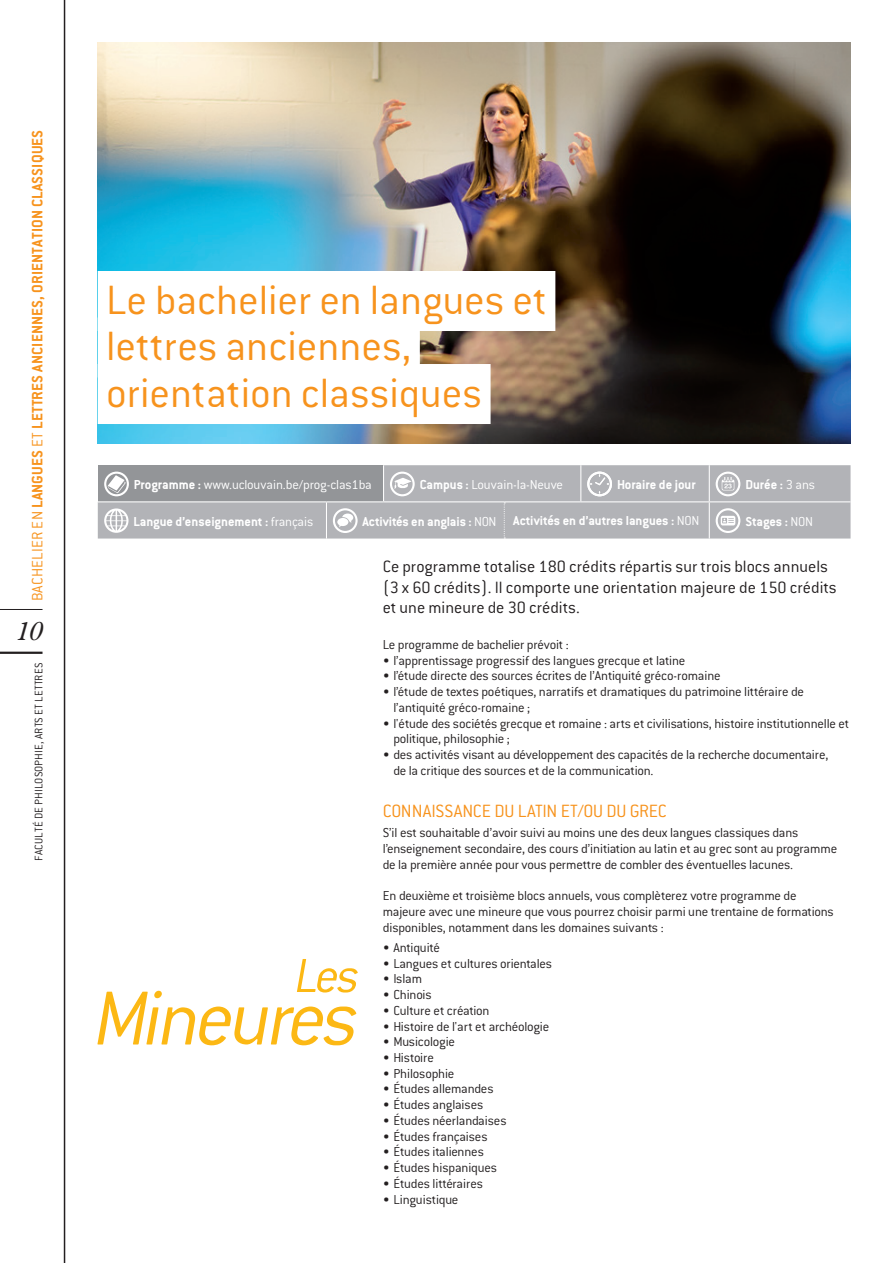
<style>
.page{position:relative;width:893px;height:1263px;background:#fff}
.page>*{position:absolute;margin:0;border:0;box-sizing:border-box;transform-origin:0 0}
.t1{font:italic 300 84px "Conduit ITC Pro";letter-spacing:-.05em;color:#fcb814}
.t2{font:italic 300 52.5px "Conduit ITC Pro";color:#fcb814}
.t3{font:300 45px/46.5px "Conduit ITC Pro";color:#f7931d}
.t4{font:italic 27px "Baskerville Classico";color:#231f20}
.t5{font:300 19.5px "Conduit ITC Pro";letter-spacing:-.015em;color:#f7931d}
.t6{font:300 18px/20.2px "Conduit ITC Pro";color:#231f20}
.t7{font:700 16.5px "Conduit ITC Pro";letter-spacing:.01em;color:#f7931d}
.t8{font:300 14.25px/15.8px "Conduit ITC Pro";letter-spacing:-.015em;color:#231f20}
.t9{font:700 14.25px "Conduit ITC Pro";color:#fff}
.t10{font:300 14.25px "Conduit ITC Pro";letter-spacing:-.015em;color:#fff}
.t11{font:300 12px "Conduit ITC Pro";letter-spacing:.01em;color:#231f20}
.s1{font-weight:300}
.s2{font-weight:700}
</style>
<div class="page">
<img style="left:98px;top:43px;width:752px;height:401px">
<hr style="left:0;top:652px;width:43px;height:2px;background:#231f20">
<hr style="left:0;top:609px;width:43px;height:1px;background:#231f20">
<hr style="left:64px;top:0;width:1px;height:1263px;background:#231f20">
<svg style="left:98px;top:465px;width:752px;height:73px;background:#acadb1"></svg>
<hr style="left:383px;top:465px;width:1px;height:36px;background:#fff">
<hr style="left:580px;top:465px;width:1px;height:36px;background:#fff">
<hr style="left:709px;top:465px;width:1px;height:36px;background:#fff">
<hr style="left:98px;top:501px;width:228px;height:1px;background:#fff">
<hr style="left:326px;top:501px;width:58px;height:1px;background:#fff">
<hr style="left:326px;top:502px;width:1px;height:36px;background:#fff">
<hr style="left:384px;top:501px;width:120px;height:1px;background:#fff">
<hr style="left:504px;top:501px;width:77px;height:1px;background:#fff">
<hr style="left:581px;top:501px;width:128px;height:1px;background:#fff">
<hr style="left:709px;top:501px;width:141px;height:1px;background:#fff">
<hr style="left:709px;top:502px;width:1px;height:36px;background:#fff">
<svg style="left:504px;top:502px;width:1px;height:36px"></svg>
<svg style="left:104px;top:472px;width:25px;height:24px"></svg>
<svg style="left:390px;top:472px;width:25px;height:24px"></svg>
<svg style="left:587px;top:472px;width:25px;height:24px"></svg>
<svg style="left:716px;top:472px;width:24px;height:24px"></svg>
<svg style="left:104px;top:508px;width:25px;height:25px"></svg>
<svg style="left:333px;top:508px;width:25px;height:25px"></svg>
<svg style="left:716px;top:508px;width:24px;height:25px"></svg>
<div style="left:98px;top:271px;width:457px;height:60px;background:#fff"></div>
<div style="left:98px;top:317px;width:322px;height:60px;background:#fff"></div>
<div style="left:98px;top:364px;width:393px;height:60px;background:#fff"></div>
<p class="t7" style="left:28px;top:601px;width:473px;rotate:-90deg"><span class="s1">BACHELIER EN</span> LANGUES <span class="s1">ET</span> LETTRES ANCIENNES, ORIENTATION CLASSIQUES</p>
<h3 class="t4" style="left:16px;top:614px;width:28px">10</h3>
<p class="t11" style="left:32px;top:861px;width:199px;rotate:-90deg">FACULTÉ DE PHILOSOPHIE, ARTS ET LETTRES</p>
<h3 class="t3" style="left:106px;top:277px;width:442px">Le bachelier en langues et lettres anciennes, orientation classiques</h3>
<p class="t10" style="left:134px;top:477px;width:239px"><span class="s2">Programme :</span> www.uclouvain.be/prog-clas1ba</p>
<p class="t10" style="left:420px;top:477px;width:145px"><span class="s2">Campus :</span> Louvain-la-Neuve</p>
<p class="t9" style="left:617px;top:476px;width:80px">Horaire de jour</p>
<p class="t9" style="left:745px;top:476px;width:71px">Durée : <span class="s1">3 ans</span></p>
<p class="t9" style="left:134px;top:513px;width:181px">Langue d’enseignement : <span class="s1">français</span></p>
<p class="t9" style="left:362px;top:512px;width:338px">Activités en anglais : <span class="s1">NON</span> Activités en d’autres langues : <span class="s1">NON</span></p>
<p class="t9" style="left:745px;top:513px;width:69px">Stages : <span class="s1">NON</span></p>
<h2 class="t2" style="left:296px;top:947px;width:66px">Les</h2>
<h1 class="t1" style="left:95px;top:973px;width:266px">Mineures</h1>
<p class="t6" style="left:383px;top:557px;width:456px">Ce programme totalise 180 crédits répartis sur trois blocs annuels (3 x 60 crédits). Il comporte une orientation majeure de 150 crédits et une mineure de 30 crédits.</p>
<p class="t8" style="left:383px;top:637px;width:188px">Le programme de bachelier prévoit :</p>
<p class="t8" style="left:383px;top:652px;width:304px">• l’apprentissage progressif des langues grecque et latine</p>
<p class="t8" style="left:383px;top:668px;width:339px">• l’étude directe des sources écrites de l’Antiquité gréco-romaine</p>
<p class="t8" style="left:393px;top:684px;width:412px;text-indent:-11px">• l’étude de textes poétiques, narratifs et dramatiques du patrimoine littéraire de l’antiquité gréco-romaine ;</p>
<p class="t8" style="left:393px;top:715px;width:457px;text-indent:-11px">• l'étude des sociétés grecque et romaine : arts et civilisations, histoire institutionnelle et politique, philosophie ;</p>
<p class="t8" style="left:393px;top:747px;width:436px;text-indent:-11px">• des activités visant au développement des capacités de la recherche documentaire, de la critique des sources et de la communication.</p>
<h3 class="t5" style="left:383px;top:800px;width:286px">CONNAISSANCE DU LATIN ET/OU DU GREC</h3>
<p class="t8" style="left:383px;top:825px;width:456px">S’il est souhaitable d’avoir suivi au moins une des deux langues classiques dans l’enseignement secondaire, des cours d’initiation au latin et au grec sont au programme de la première année pour vous permettre de combler des éventuelles lacunes.</p>
<p class="t8" style="left:383px;top:888px;width:453px">En deuxième et troisième blocs annuels, vous complèterez votre programme de majeure avec une mineure que vous pourrez choisir parmi une trentaine de formations disponibles, notamment dans les domaines suivants :</p>
<p class="t8" style="left:383px;top:939px;width:59px">• Antiquité</p>
<p class="t8" style="left:383px;top:955px;width:171px">• Langues et cultures orientales</p>
<p class="t8" style="left:383px;top:971px;width:41px">• Islam</p>
<p class="t8" style="left:383px;top:987px;width:51px">• Chinois</p>
<p class="t8" style="left:383px;top:1002px;width:108px">• Culture et création</p>
<p class="t8" style="left:383px;top:1018px;width:168px">• Histoire de l'art et archéologie</p>
<p class="t8" style="left:383px;top:1034px;width:74px">• Musicologie</p>
<p class="t8" style="left:383px;top:1050px;width:53px">• Histoire</p>
<p class="t8" style="left:383px;top:1065px;width:73px">• Philosophie</p>
<p class="t8" style="left:383px;top:1081px;width:112px">• Études allemandes</p>
<p class="t8" style="left:383px;top:1097px;width:102px">• Études anglaises</p>
<p class="t8" style="left:383px;top:1113px;width:125px">• Études néerlandaises</p>
<p class="t8" style="left:383px;top:1128px;width:106px">• Études françaises</p>
<p class="t8" style="left:383px;top:1144px;width:103px">• Études italiennes</p>
<p class="t8" style="left:383px;top:1160px;width:116px">• Études hispaniques</p>
<p class="t8" style="left:383px;top:1176px;width:102px">• Études littéraires</p>
<p class="t8" style="left:383px;top:1191px;width:77px">• Linguistique</p>
</div>
